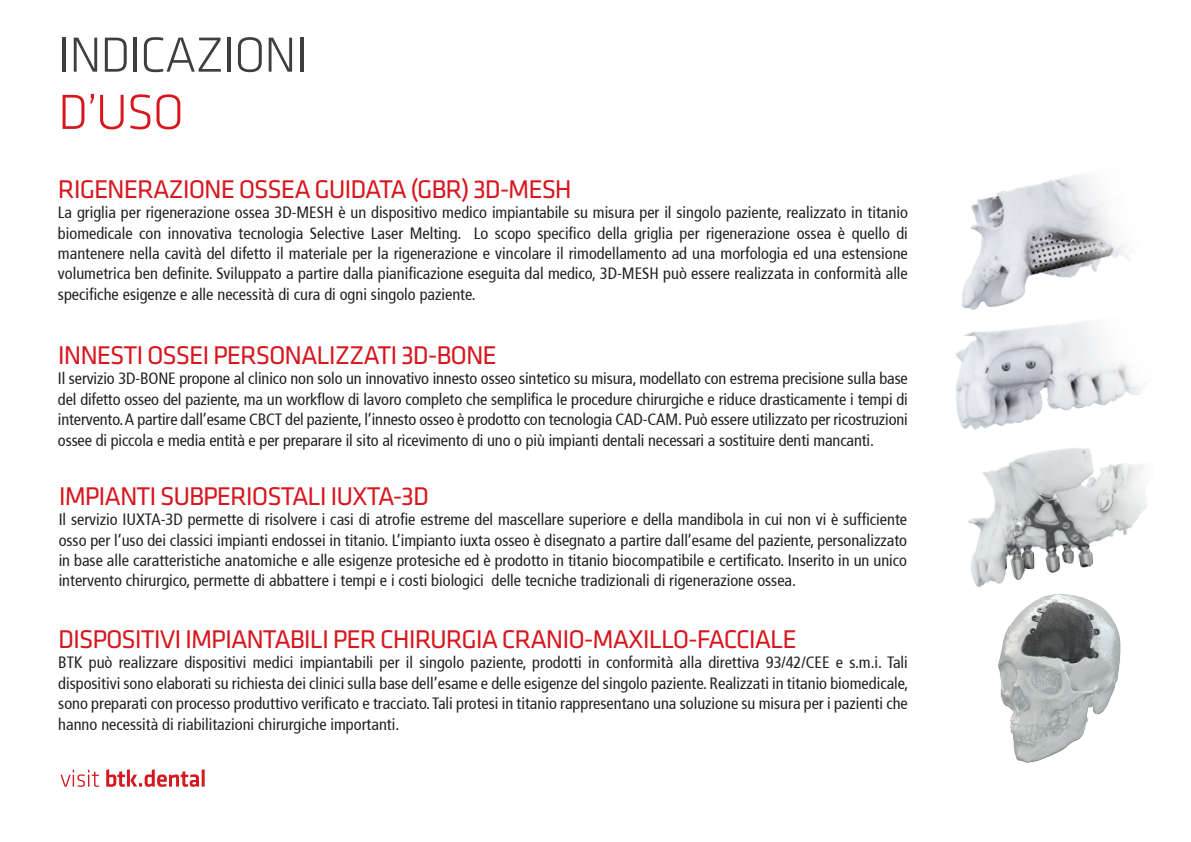
<style>
.page{position:relative;width:1191px;height:842px;background:#fff}
.page>*{position:absolute;margin:0;border:0;box-sizing:border-box;transform-origin:0 0}
.t1{font:300 51px "Klavika";letter-spacing:-.03em;color:#3e3e3f}
.t2{font:300 51px "Klavika";color:#d7171f}
.t3{font:26.6px "Klavika";letter-spacing:-.04em;color:#d7171f}
.t4{font:condensed 16.4px/20.4px "Frutiger";color:#231f20;text-align:justify}
</style>
<div class="page">
<img style="left:962px;top:174px;width:169px;height:121px">
<img style="left:956px;top:295px;width:186px;height:135px">
<img style="left:968px;top:448px;width:179px;height:131px">
<img style="left:973px;top:579px;width:148px;height:184px">
<svg style="left:60px;top:769px;width:145px;height:18px"></svg>
<h1 class="t1" style="left:58px;top:27px;width:251px">INDICAZIONI</h1>
<h1 class="t2" style="left:58px;top:84px;width:128px">D’USO</h1>
<h2 class="t3" style="left:58px;top:174px;width:515px">RIGENERAZIONE OSSEA GUIDATA (GBR) 3D-MESH</h2>
<p class="t4" style="left:58px;top:202px;width:851px">La griglia per rigenerazione ossea 3D-MESH è un dispositivo medico impiantabile su misura per il singolo paziente, realizzato in titanio biomedicale con innovativa tecnologia Selective Laser Melting. Lo scopo specifico della griglia per rigenerazione ossea è quello di mantenere nella cavità del difetto il materiale per la rigenerazione e vincolare il rimodellamento ad una morfologia ed una estensione volumetrica ben definite. Sviluppato a partire dalla pianificazione eseguita dal medico, 3D-MESH può essere realizzata in conformità alle specifiche esigenze e alle necessità di cura di ogni singolo paziente.</p>
<h2 class="t3" style="left:58px;top:341px;width:440px">INNESTI OSSEI PERSONALIZZATI 3D-BONE</h2>
<p class="t4" style="left:58px;top:369px;width:851px">Il servizio 3D-BONE propone al clinico non solo un innovativo innesto osseo sintetico su misura, modellato con estrema precisione sulla base del difetto osseo del paziente, ma un workflow di lavoro completo che semplifica le procedure chirurgiche e riduce drasticamente i tempi di intervento. A partire dall’esame CBCT del paziente, l’innesto osseo è prodotto con tecnologia CAD-CAM. Può essere utilizzato per ricostruzioni ossee di piccola e media entità e per preparare il sito al ricevimento di uno o più impianti dentali necessari a sostituire denti mancanti.</p>
<h2 class="t3" style="left:59px;top:481px;width:372px">IMPIANTI SUBPERIOSTALI IUXTA-3D</h2>
<p class="t4" style="left:59px;top:509px;width:850px">Il servizio IUXTA-3D permette di risolvere i casi di atrofie estreme del mascellare superiore e della mandibola in cui non vi è sufficiente osso per l’uso dei classici impianti endossei in titanio. L’impianto iuxta osseo è disegnato a partire dall’esame del paziente, personalizzato in base alle caratteristiche anatomiche e alle esigenze protesiche ed è prodotto in titanio biocompatibile e certificato. Inserito in un unico intervento chirurgico, permette di abbattere i tempi e i costi biologici delle tecniche tradizionali di rigenerazione ossea.</p>
<h2 class="t3" style="left:58px;top:624px;width:740px">DISPOSITIVI IMPIANTABILI PER CHIRURGIA CRANIO-MAXILLO-FACCIALE</h2>
<p class="t4" style="left:58px;top:652px;width:851px">BTK può realizzare dispositivi medici impiantabili per il singolo paziente, prodotti in conformità alla direttiva 93/42/CEE e s.m.i. Tali dispositivi sono elaborati su richiesta dei clinici sulla base dell’esame e delle esigenze del singolo paziente. Realizzati in titanio biomedicale, sono preparati con processo produttivo verificato e tracciato. Tali protesi in titanio rappresentano una soluzione su misura per i pazienti che hanno necessità di riabilitazioni chirurgiche importanti.</p>
</div>
